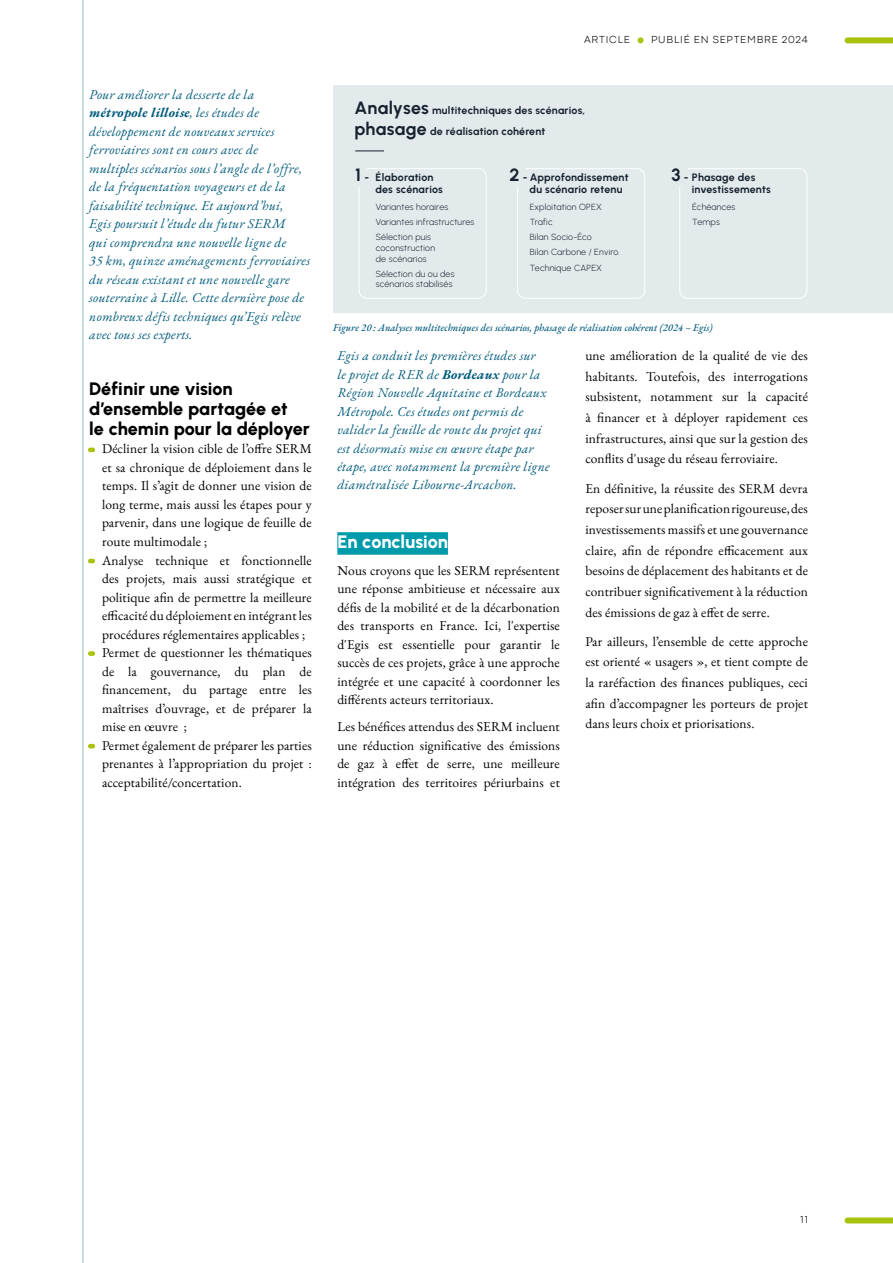
<style>
.page{position:relative;width:893px;height:1263px;background:#fff}
.page>*{position:absolute;margin:0;border:0;box-sizing:border-box;transform-origin:0 0}
.t1{font:800 18px/20px "Urbanist";color:#000}
.t2{font:800 18px "Urbanist";letter-spacing:-.005em;color:#fff}
.t3{font:13.5px/18.5px "EB Garamond";letter-spacing:.01em;color:#000;text-align:justify}
.t4{font:italic 13.5px/18.5px "EB Garamond";letter-spacing:.02em;color:#005b7c}
.t5{font:700 10.65px/12.5px "Urbanist";letter-spacing:.015em;color:#16222e}
.t6{font:italic 500 10.5px "EB Garamond";letter-spacing:.01em;color:#005b7c;scale:.95 1}
.t7{font:300 10.5px "Codec Pro";letter-spacing:.075em;color:#000}
.t8{font:300 8.85px/15.1px "Urbanist";letter-spacing:.02em;color:#16222e}
.s1{font-weight:700}
.s2{font-family:"Arial Rounded MT Bold";color:#a9c30c}
.s3{font-size:17.7px}
</style>
<div class="page">
<svg style="left:638px;top:37px;width:5px;height:6px"></svg>
<div style="left:847px;top:37px;width:46px;height:6px;background:#a9c30c"></div>
<div style="left:847px;top:1217px;width:46px;height:6px;background:#a9c30c"></div>
<hr style="left:83px;top:0;width:1px;height:1263px;background:#95b9bf">
<div style="left:337px;top:532px;width:111px;height:23px;background:#009bab"></div>
<div style="left:333px;top:85px;width:560px;height:228px;background:#e2eaec"></div>
<svg style="left:355px;top:150px;width:29px;height:1px"></svg>
<svg style="left:358px;top:168px;width:129px;height:131px"></svg>
<svg style="left:517px;top:168px;width:128px;height:131px"></svg>
<svg style="left:679px;top:168px;width:129px;height:131px"></svg>
<p class="t4" style="left:89px;top:85px;width:222px">Pour améliorer la desserte de la <span class="s1">métropole lilloise</span>, les études de développement de nouveaux services ferroviaires sont en cours avec de<br>multiples scénarios sous l’angle de l’offre, de la fréquentation voyageurs et de la faisabilité technique. Et aujourd’hui,<br>Egis poursuit l’étude du futur SERM<br>qui comprendra une nouvelle ligne de<br>35 km, quinze aménagements ferroviaires du réseau existant et une nouvelle gare souterraine à Lille. Cette dernière pose de nombreux défis techniques qu’Egis relève avec tous ses experts.</p>
<h1 class="t1" style="left:89px;top:378px;width:222px">Définir une vision d’ensemble partagée et<br>le chemin pour la déployer</h1>
<p class="t3" style="left:102px;top:440px;width:211px;text-indent:-13px"><span class="s2">-</span> Décliner la vision cible de l’offre SERM et sa chronique de déploiement dans le temps. Il s’agit de donner une vision de long terme, mais aussi les étapes pour y parvenir, dans une logique de feuille de route multimodale ;</p>
<p class="t3" style="left:102px;top:551px;width:211px;text-indent:-13px"><span class="s2">-</span> Analyse technique et fonctionnelle des projets, mais aussi stratégique et politique afin de permettre la meilleure efficacité du déploiement en intégrant les procédures réglementaires applicables ;</p>
<p class="t3" style="left:102px;top:643px;width:211px;text-indent:-13px"><span class="s2">-</span> Permet de questionner les thématiques de la gouvernance, du plan de financement, du partage entre les maîtrises d’ouvrage, et de préparer la mise en œuvre ;</p>
<p class="t3" style="left:102px;top:736px;width:211px;text-indent:-13px"><span class="s2">-</span> Permet également de préparer les parties prenantes à l’appropriation du projet : acceptabilité/concertation.</p>
<p class="t7" style="left:584px;top:34px;width:47px">ARTICLE</p>
<p class="t7" style="left:651px;top:34px;width:158px">PUBLIÉ EN SEPTEMBRE 2024</p>
<p class="t5" style="left:355px;top:99px;width:232px;line-height:21.3px"><span class="s3">Analyses</span> multitechniques des scénarios, <span class="s3">phasage</span> de réalisation cohérent</p>
<p class="t5" style="left:375px;top:170px;width:69px;text-indent:-20px"><span class="s3">1</span> - Élaboration des scénarios</p>
<p class="t5" style="left:529px;top:170px;width:100px;text-indent:-20px"><span class="s3">2</span> - Approfondissement du scénario retenu</p>
<p class="t5" style="left:692px;top:170px;width:80px;text-indent:-20px"><span class="s3">3</span> - Phasage des investissements</p>
<p class="t8" style="left:530px;top:199px;width:92px">Exploitation OPEX<br>Trafic<br>Bilan Socio-Éco<br>Bilan Carbone / Enviro.<br>Technique CAPEX</p>
<p class="t8" style="left:692px;top:199px;width:45px">Échéances<br>Temps</p>
<p class="t8" style="left:376px;top:199px;width:100px">Variantes horaires<br>Variantes infrastructures<br>Sélection puis</p>
<p class="t8" style="left:376px;top:242px;width:61px;line-height:10.6px">coconstruction de scénarios</p>
<p class="t8" style="left:376px;top:268px;width:80px;line-height:10.6px">Sélection du ou des scénarios stabilisés</p>
<p class="t6" style="left:333px;top:320px;width:401px">Figure 20 : Analyses multitechniques des scénarios, phasage de réalisation cohérent (2024 – Egis)</p>
<p class="t4" style="left:337px;top:347px;width:214px">Egis a conduit les premières études sur<br>le projet de RER de <span class="s1">Bordeaux</span> pour la Région Nouvelle Aquitaine et Bordeaux Métropole. Ces études ont permis de valider la feuille de route du projet qui est désormais mise en œuvre étape par étape, avec notamment la première ligne diamétralisée Libourne-Arcachon.</p>
<h1 class="t2" style="left:337px;top:529px;width:112px">En conclusion</h1>
<p class="t3" style="left:337px;top:561px;width:224px">Nous croyons que les SERM représentent une réponse ambitieuse et nécessaire aux défis de la mobilité et de la décarbonation des transports en France. Ici, l'expertise d'Egis est essentielle pour garantir le succès de ces projets, grâce à une approche intégrée et une capacité à coordonner les différents acteurs territoriaux.</p>
<p class="t3" style="left:337px;top:717px;width:224px">Les bénéfices attendus des SERM incluent une réduction significative des émissions de gaz à effet de serre, une meilleure intégration des territoires périurbains et</p>
<p class="t3" style="left:585px;top:345px;width:224px;line-height:20.7px">une amélioration de la qualité de vie des habitants. Toutefois, des interrogations subsistent, notamment sur la capacité à financer et à déployer rapidement ces infrastructures, ainsi que sur la gestion des conflits d'usage du réseau ferroviaire.</p>
<p class="t3" style="left:585px;top:478px;width:224px;line-height:20.7px">En définitive, la réussite des SERM devra reposer sur une planification rigoureuse, des investissements massifs et une gouvernance claire, afin de répondre efficacement aux besoins de déplacement des habitants et de contribuer significativement à la réduction des émissions de gaz à effet de serre.</p>
<p class="t3" style="left:585px;top:631px;width:224px;line-height:20.7px">Par ailleurs, l’ensemble de cette approche est orienté « usagers », et tient compte de la raréfaction des finances publiques, ceci afin d’accompagner les porteurs de projet dans leurs choix et priorisations.</p>
<p class="t7" style="left:801px;top:1214px;width:9px">11</p>
</div>
